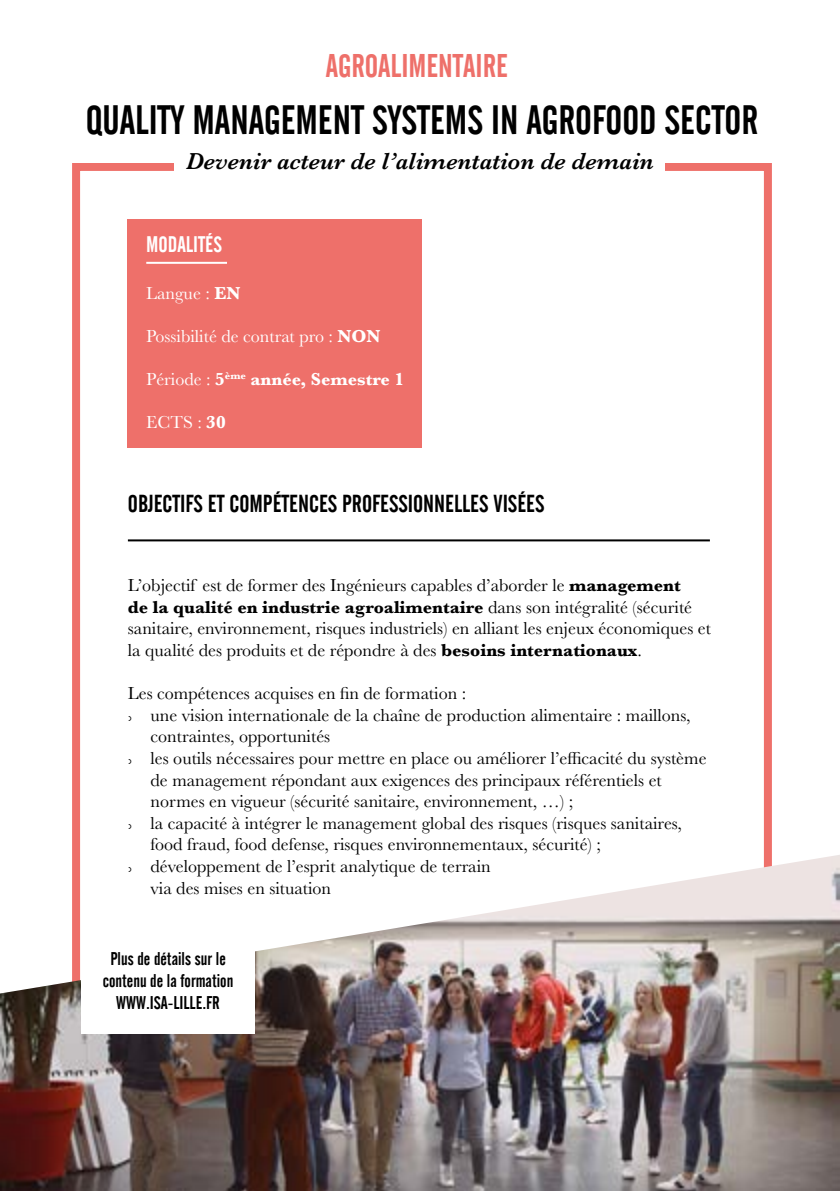
<style>
.page{position:relative;width:840px;height:1191px;background:#fff}
.page>*{position:absolute;margin:0;border:0;box-sizing:border-box;transform-origin:0 0}
.t1{font:40px "Alternate Gothic No 2 BT";color:#000}
.t2{font:32px "Alternate Gothic No 2 BT";color:#ee706a}
.t3{font:24px "Alternate Gothic No 2 BT";color:#000}
.t4{font:italic 600 24px "Baskerville";color:#000}
.t5{font:22px "Alternate Gothic No 2 BT";color:#fff}
.t6{font:18px/21.6px "Baskerville";color:#000}
.t7{font:18px/21.6px "Alternate Gothic No 2 BT";color:#000;text-align:center}
.t8{font:18px "Baskerville";color:#fff}
.t9{font:700 18px "Baskerville";color:#fff}
.s1{font-weight:700}
.s2{font-weight:400}
</style>
<div class="page">
<div style="left:72px;top:163px;width:699px;height:844px;border:8px solid #ee706a"></div>
<img style="left:0;top:854px;width:839px;height:337px">
<div style="left:128px;top:219px;width:294px;height:229px;background:#ee706a"></div>
<hr style="left:146px;top:262px;width:81px;height:2px;background:#fff">
<hr style="left:128px;top:539px;width:581px;height:2px;background:#000">
<div style="left:174px;top:148px;width:491px;height:37px;background:#fff"></div>
<div style="left:81px;top:918px;width:173px;height:116px;background:#fff"></div>
<h2 class="t2" style="left:325px;top:49px;width:183px">AGROALIMENTAIRE</h2>
<h1 class="t1" style="left:86px;top:98px;width:673px">QUALITY MANAGEMENT SYSTEMS IN AGROFOOD SECTOR</h1>
<h3 class="t4" style="left:186px;top:145px;width:469px">Devenir acteur de l’alimentation de demain</h3>
<p class="t5" style="left:146px;top:232px;width:77px">MODALITÉS</p>
<p class="t8" style="left:146px;top:281px;width:96px">Langue : <span class="s1">EN</span></p>
<p class="t8" style="left:146px;top:324px;width:236px">Possibilité de contrat pro : <span class="s1">NON</span></p>
<p class="t9" style="left:146px;top:366px;width:259px"><span class="s2">Période :</span> 5<sup>ème</sup> année, Semestre 1</p>
<p class="t8" style="left:146px;top:411px;width:81px">ECTS : <span class="s1">30</span></p>
<h3 class="t3" style="left:128px;top:490px;width:418px">OBJECTIFS ET COMPÉTENCES PROFESSIONNELLES VISÉES</h3>
<p class="t6" style="left:128px;top:575px;width:584px">L’objectif est de former des Ingénieurs capables d’aborder le <span class="s1">management<br>de la qualité en industrie agroalimentaire</span> dans son intégralité (sécurité sanitaire, environnement, risques industriels) en alliant les enjeux économiques et la qualité des produits et de répondre à des <span class="s1">besoins internationaux</span>.</p>
<p class="t6" style="left:128px;top:683px;width:340px">Les compétences acquises en fin de formation :</p>
<p class="t6" style="left:128px;top:704px;width:564px">˒ une vision internationale de la chaîne de production alimentaire : maillons,</p>
<p class="t6" style="left:150px;top:726px;width:181px">contraintes, opportunités</p>
<p class="t6" style="left:128px;top:747px;width:580px">˒ les outils nécessaires pour mettre en place ou améliorer l’efficacité du système</p>
<p class="t6" style="left:150px;top:769px;width:512px">de management répondant aux exigences des principaux référentiels et</p>
<p class="t6" style="left:150px;top:791px;width:424px">normes en vigueur (sécurité sanitaire, environnement, …) ;</p>
<p class="t6" style="left:128px;top:812px;width:555px">˒ la capacité à intégrer le management global des risques (risques sanitaires,</p>
<p class="t6" style="left:150px;top:834px;width:451px">food fraud, food defense, risques environnementaux, sécurité) ;</p>
<p class="t6" style="left:128px;top:855px;width:364px">˒ développement de l’esprit analytique de terrain</p>
<p class="t6" style="left:150px;top:877px;width:182px">via des mises en situation</p>
<p class="t7" style="left:103px;top:948px;width:132px">Plus de détails sur le contenu de la formation<br>WWW.ISA-LILLE.FR</p>
</div>
